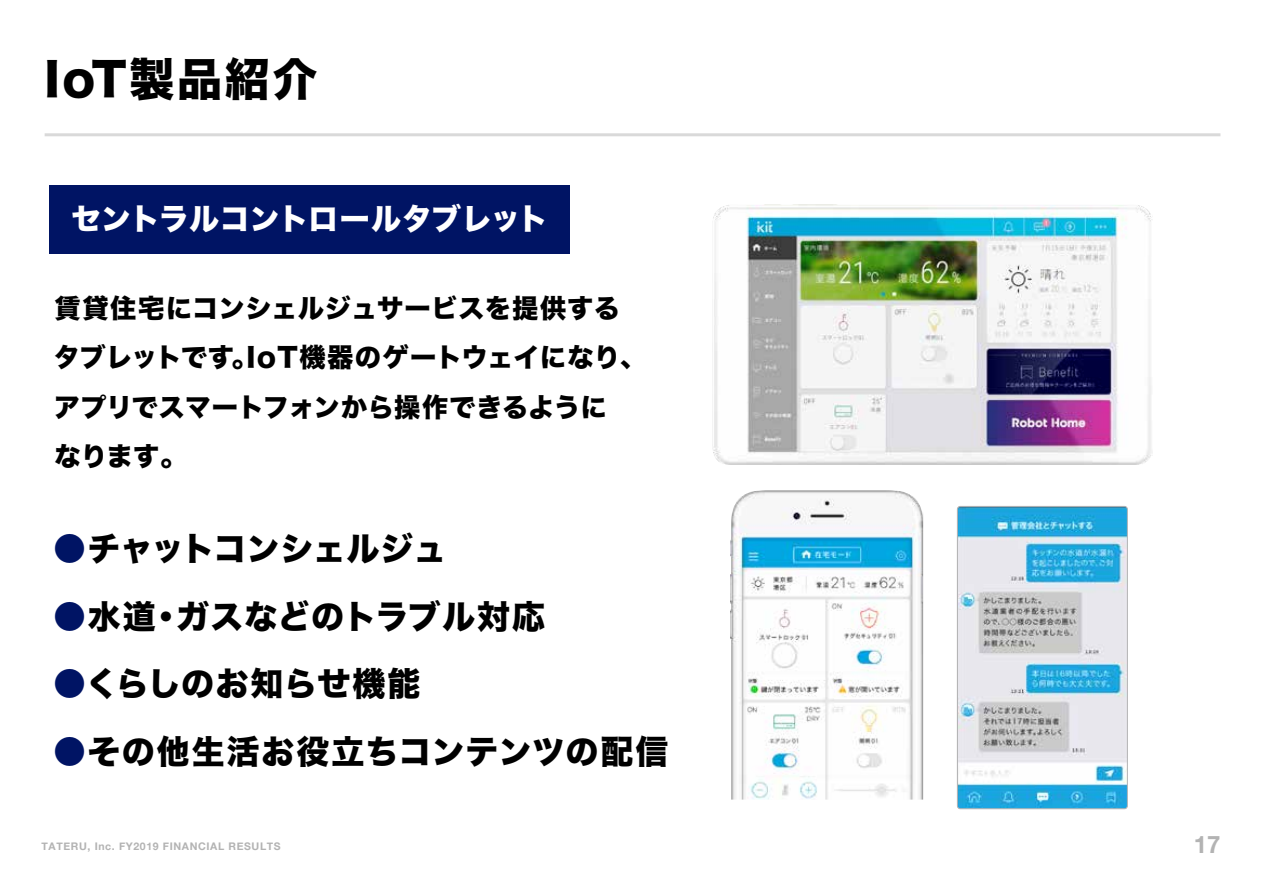
<style>
.page{position:relative;width:1263px;height:893px;background:#fff}
.page>*{position:absolute;margin:0;border:0;box-sizing:border-box;transform-origin:0 0}
.t1{font:45px "Hira Kaku Std W8";letter-spacing:.06em;color:#000}
.t2{font:33px "Hira Kaku Std W8";letter-spacing:.02em;color:#000}
.t3{font:33px "Hira Kaku Std W8";letter-spacing:.045em;color:#000}
.t4{font:33px "Hira Kaku Std W8";letter-spacing:-.005em;color:#000}
.t5{font:30px "Hira Kaku Std W8";letter-spacing:.005em;color:#fff}
.t6{font:26.25px/49.5px "Hira Kaku Std W8";letter-spacing:.01em;color:#000}
.t7{font:700 24px "Helvetica Neue";color:#b3b3b3}
.t8{font:700 10.5px "Helvetica Neue";letter-spacing:.06em;color:#b3b3b3}
.s1{color:#001464}
</style>
<div class="page">
<div style="left:49px;top:185px;width:521px;height:68px;background:#001464"></div>
<hr style="left:45px;top:133px;width:1175px;height:3px;background:#d9d9d9">
<img style="left:959px;top:508px;width:167px;height:299px">
<img style="left:730px;top:490px;width:193px;height:310px">
<div style="left:957px;top:506px;width:171px;height:303px;border:1px solid #b2b2b3;border-radius:3px"></div>
<img style="left:713px;top:204px;width:440px;height:260px">
<h1 class="t1" style="left:45px;top:54px;width:274px">IoT製品紹介</h1>
<p class="t5" style="left:71px;top:202px;width:478px">セントラルコントロールタブレット</p>
<p class="t6" style="left:54px;top:284px;width:594px">賃貸住宅にコンシェルジュサービスを提供するタブレットです。IoT機器のゲートウェイになり、アプリでスマートフォンから操作できるように<br>なります。</p>
<p class="t4" style="left:53px;top:530px;width:395px"><span class="s1">●</span>チャットコンシェルジュ</p>
<p class="t2" style="left:53px;top:598px;width:493px"><span class="s1">●</span>水道・ガスなどのトラブル対応</p>
<p class="t2" style="left:53px;top:665px;width:369px"><span class="s1">●</span>くらしのお知らせ機能</p>
<p class="t3" style="left:53px;top:733px;width:617px"><span class="s1">●</span>その他生活お役立ちコンテンツの配信</p>
<p class="t8" style="left:42px;top:838px;width:241px">TATERU, Inc. FY2019 FINANCIAL RESULTS</p>
<p class="t7" style="left:1194px;top:825px;width:28px">17</p>
</div>
